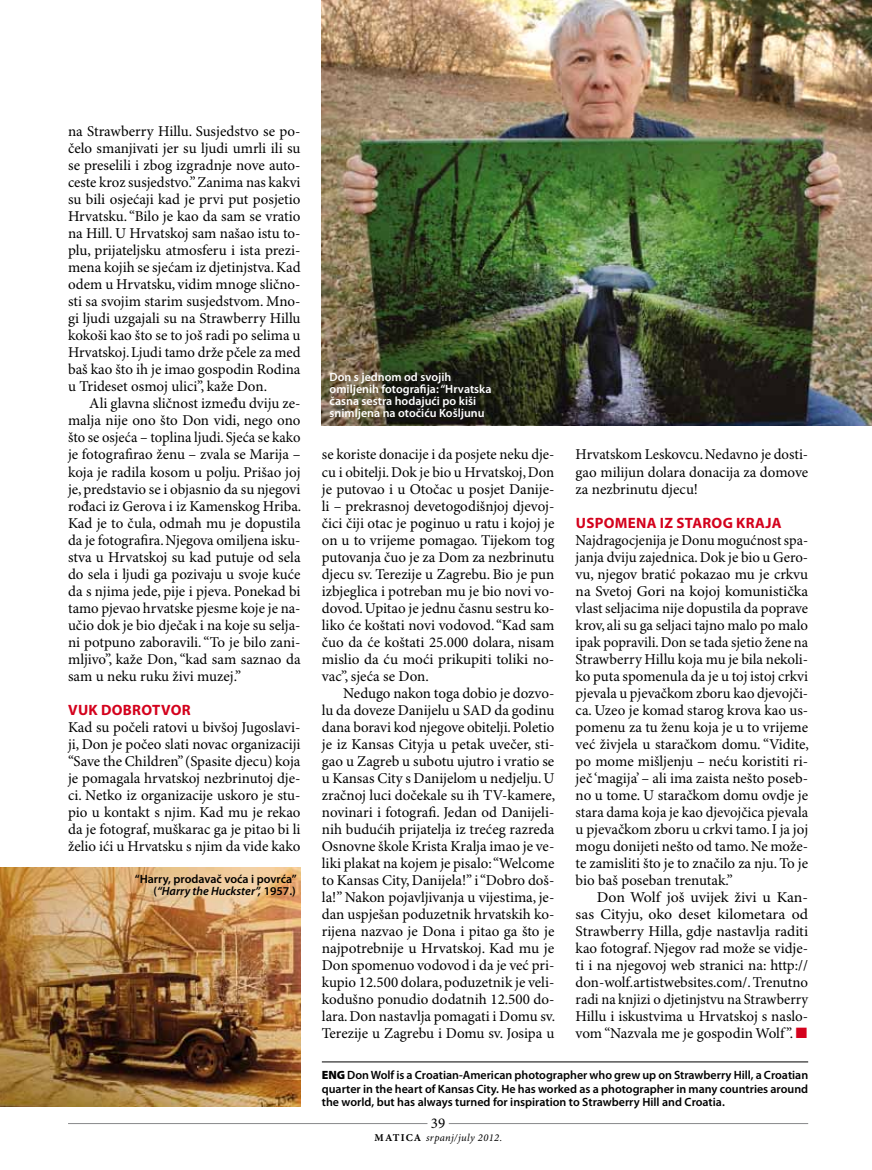
<style>
.page{position:relative;width:872px;height:1170px;background:#fff}
.page>*{position:absolute;margin:0;border:0;box-sizing:border-box;transform-origin:0 0}
.t1{font:15px/17px "Minion Pro";color:#000;text-align:justify}
.t2{font:15px/17px "Minion Pro";color:#000;text-align:justify;scale:.96 1}
.t3{font:15px/17px "Minion Pro";color:#000;text-align:justify;scale:1.05 1}
.t4{font:700 15px "Myriad Pro";letter-spacing:.02em;color:#d4021d}
.t5{font:600 12px/13.5px "Myriad Pro";color:#000;text-align:justify}
.t6{font:600 12px/12px "Myriad Pro";color:#fff}
.t7{font:italic 10.5px "Minion Pro";letter-spacing:.035em;color:#000}
.s1{font-style:italic}
.s2{font-weight:900}
.s3{font-weight:700;font-style:normal}
</style>
<div class="page">
<hr style="left:68px;top:1123px;width:359px;height:1px;background:#87888a">
<hr style="left:449px;top:1123px;width:359px;height:1px;background:#87888a">
<hr style="left:322px;top:1061px;width:486px;height:1px;background:#000">
<img style="left:322px;top:1px;width:550px;height:424px">
<img style="left:0;top:867px;width:300px;height:239px">
<p class="t1" style="left:68px;top:123px;width:234px">na Strawberry Hillu. Susjedstvo se po&shy;čelo smanjivati jer su ljudi umrli ili su se preselili i zbog izgradnje nove auto&shy;ceste kroz susjedstvo.” Zanima nas kakvi su bili osjećaji kad je prvi put posjetio Hrvatsku. “Bilo je kao da sam se vratio na Hill. U Hrvatskoj sam našao istu to&shy;plu, prijateljsku atmosferu i ista prezi&shy;mena kojih se sjećam iz djetinjstva. Kad odem u Hrvatsku, vidim mnoge slično&shy;sti sa svojim starim susjedstvom. Mno&shy;gi ljudi uzgajali su na Strawberry Hillu kokoši kao što se to još radi po selima u Hrvatskoj. Ljudi tamo drže pčele za med baš kao što ih je imao gospodin Rodina u Trideset osmoj ulici”, kaže Don.</p>
<p class="t1" style="left:68px;top:396px;width:235px;text-indent:21px">Ali glavna sličnost između dviju ze&shy;malja nije ono što Don vidi, nego ono što se osjeća – toplina ljudi. Sjeća se kako je fotografirao ženu – zvala se Marija – koja je radila kosom u polju. Prišao joj je, predstavio se i objasnio da su njegovi rođaci iz Gerova i iz Kamenskog Hriba.<br>Kad je to čula, odmah mu je dopustila da je fotografira. Njegova omiljena isku&shy;stva u Hrvatskoj su kad putuje od sela do sela i ljudi ga pozivaju u svoje kuće da s njima jede, pije i pjeva. Ponekad bi tamo pjevao hrvatske pjesme koje je na&shy;učio dok je bio dječak i na koje su selja&shy;ni potpuno zaboravili. “To je bilo zani&shy;mljivo”, kaže Don, “kad sam saznao da sam u neku ruku živi muzej.”</p>
<p class="t4" style="left:68px;top:701px;width:124px">VUK DOBROTVOR</p>
<p class="t1" style="left:68px;top:719px;width:234px">Kad su počeli ratovi u bivšoj Jugoslavi&shy;ji, Don je počeo slati novac organizaciji “Save the Children” (Spasite djecu) koja je pomagala hrvatskoj nezbrinutoj dje&shy;ci. Netko iz organizacije uskoro je stu&shy;pio u kontakt s njim. Kad mu je rekao da je fotograf, muškarac ga je pitao bi li želio ići u Hrvatsku s njim da vide kako</p>
<p class="t5" style="left:135px;top:872px;width:163px;line-height:12px;text-align:right">“Harry, prodavač voća i povrća” (<span class="s1">“Harry the Huckster”,</span> 1957.)</p>
<p class="t6" style="left:330px;top:371px;width:163px">Don s jednom od svojih omiljenih fotografija: “Hrvatska časna sestra hodajući po kiši snimljena na otočiću Košljunu</p>
<p class="t1" style="left:322px;top:447px;width:234px">se koriste donacije i da posjete neku dje&shy;cu i obitelji. Dok je bio u Hrvatskoj, Don je putovao i u Otočac u posjet Danije&shy;li – prekrasnoj devetogodišnjoj djevoj&shy;čici čiji otac je poginuo u ratu i kojoj je on u to vrijeme pomagao. Tijekom tog putovanja čuo je za Dom za nezbrinutu djecu sv. Terezije u Zagrebu. Bio je pun izbjeglica i potreban mu je bio novi vo&shy;dovod. Upitao je jednu časnu sestru ko&shy;liko će koštati novi vodovod. “Kad sam čuo da će koštati 25.000 dolara, nisam mislio da ću moći prikupiti toliki no&shy;vac”, sjeća se Don.</p>
<p class="t1" style="left:322px;top:685px;width:235px;text-indent:21px">Nedugo nakon toga dobio je dozvo&shy;lu da doveze Danijelu u SAD da godinu dana boravi kod njegove obitelji. Poletio je iz Kansas Cityja u petak uvečer, sti&shy;gao u Zagreb u subotu ujutro i vratio se u Kansas City s Danijelom u nedjelju. U zračnoj luci dočekale su ih TV-kamere, novinari i fotografi. Jedan od Danijeli&shy;nih budućih prijatelja iz trećeg razreda Osnovne škole Krista Kralja imao je ve&shy;liki plakat na kojem je pisalo: “Welcome to Kansas City, Danijela!” i “Dobro doš&shy;la!” Nakon pojavljivanja u vijestima, je&shy;dan uspješan poduzetnik hrvatskih ko&shy;rijena nazvao je Dona i pitao ga što je najpotrebnije u Hrvatskoj. Kad mu je Don spomenuo vodovod i da je već pri&shy;kupio 12.500 dolara, poduzetnik je veli&shy;kodušno ponudio dodatnih 12.500 do&shy;lara. Don nastavlja pomagati i Domu sv.<br>Terezije u Zagrebu i Domu sv. Josipa u</p>
<p class="t1" style="left:575px;top:447px;width:234px">Hrvatskom Leskovcu. Nedavno je dosti&shy;gao milijun dolara donacija za domove za nezbrinutu djecu!</p>
<p class="t4" style="left:576px;top:514px;width:207px">USPOMENA IZ STAROG KRAJA</p>
<p class="t2" style="left:575px;top:532px;width:244px">Najdragocjenija je Donu mogućnost spa&shy;janja dviju zajednica. Dok je bio u Gero&shy;vu, njegov bratić pokazao mu je crkvu na Svetoj Gori na kojoj komunistička vlast seljacima nije dopustila da poprave krov, ali su ga seljaci tajno malo po malo ipak popravili. Don se tada sjetio žene na Strawberry Hillu koja mu je bila nekoli&shy;ko puta spomenula da je u toj istoj crkvi pjevala u pjevačkom zboru kao djevojči&shy;ca. Uzeo je komad starog krova kao us&shy;pomenu za tu ženu koja je u to vrijeme već živjela u staračkom domu. “Vidite, po mome mišljenju – neću koristiti ri&shy;ječ ‘magija’ – ali ima zaista nešto poseb&shy;no u tome. U staračkom domu ovdje je stara dama koja je kao djevojčica pjevala u pjevačkom zboru u crkvi tamo. I ja joj mogu donijeti nešto od tamo. Ne može&shy;te zamisliti što je to značilo za nju. To je bio baš poseban trenutak.”</p>
<p class="t3" style="left:575px;top:889px;width:223px;text-indent:21px">Don Wolf još uvijek živi u Kan&shy;sas Cityju, oko deset kilometara od Strawberry Hilla, gdje nastavlja raditi kao fotograf. Njegov rad može se vidje&shy;ti i na njegovoj web stranici na: http:// don-wolf.artistwebsites.com/. Trenutno radi na knjizi o djetinjstvu na Strawberry Hillu i iskustvima u Hrvatskoj s naslo&shy;vom “Nazvala me je gospodin Wolf”.</p>
<p class="t5" style="left:322px;top:1068px;width:488px"><span class="s2">ENG</span> Don Wolf is a Croatian-American photographer who grew up on Strawberry Hill, a Croatian quarter in the heart of Kansas City. He has worked as a photographer in many countries around the world, but has always turned for inspiration to Strawberry Hill and Croatia.</p>
<p class="t1" style="left:431px;top:1115px;width:16px">39</p>
<p class="t7" style="left:374px;top:1130px;width:129px"><span class="s3">MATICA</span> srpanj/july 2012.</p>
</div>
